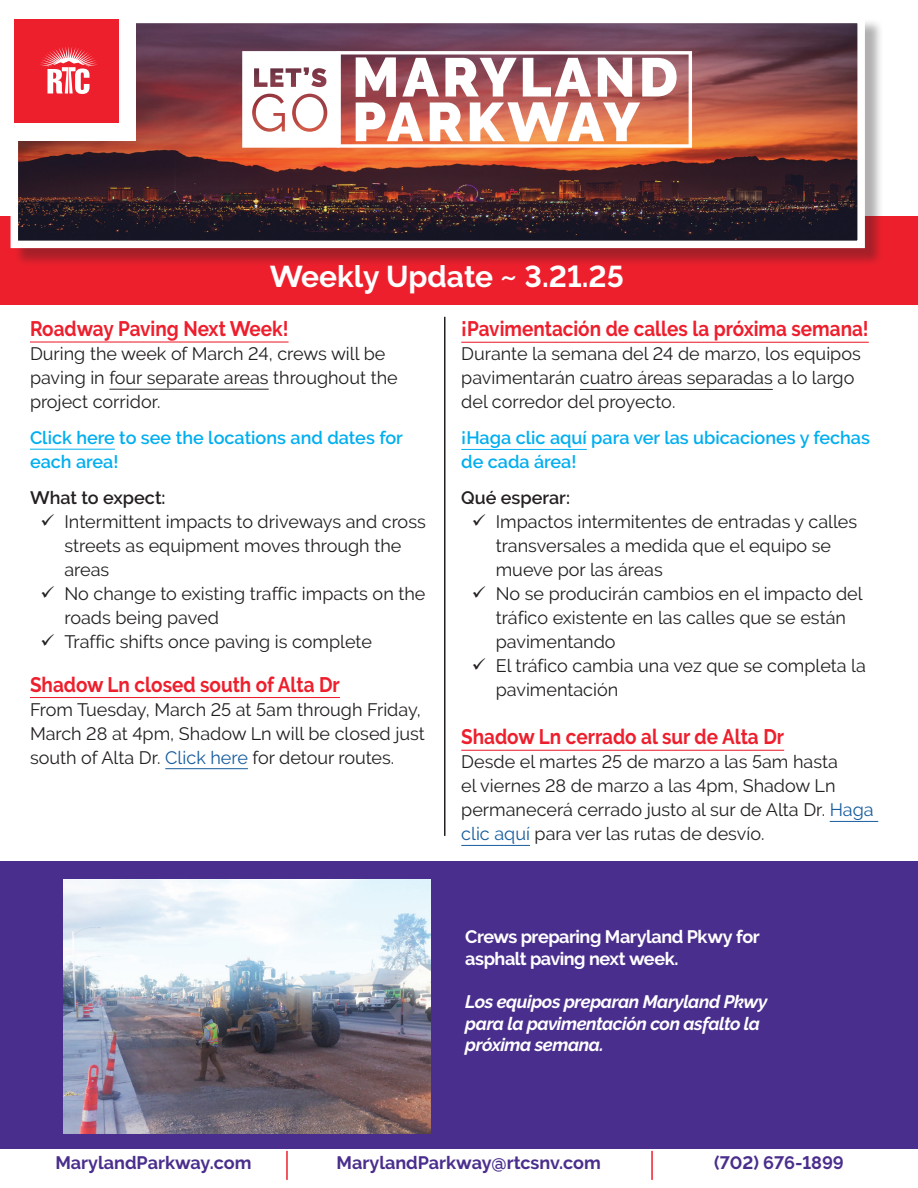
<style>
.page{position:relative;width:918px;height:1188px;background:#fff}
.page>*{position:absolute;margin:0;border:0;box-sizing:border-box;transform-origin:0 0}
.t1{font:700 30px "Raleway RTC";color:#fff}
.t2{font:700 21px "Raleway RTC";color:#ee1f2d;scale:.9 1}
.t3{font:18px/24px "Raleway RTC";color:#231f20}
.t4{font:600 18px/24px "Raleway RTC";color:#00aeef}
.t5{font:italic 700 18px/21.6px "Raleway RTC";letter-spacing:-.025em;color:#fff}
.t6{font:700 18px "Raleway RTC";color:#4a2e8d}
.t7{font:700 18px/21.6px "Raleway RTC";letter-spacing:-.025em;color:#fff}
.t8{font:600 18px "Raleway RTC";color:#231f20}
.s1{color:#175d9e}
</style>
<div class="page">
<div style="left:0;top:862px;width:918px;height:287px;background:#4a2e8d"></div>
<div style="left:0;top:216px;width:918px;height:89px;background:#ee1f2d"></div>
<div style="left:13px;top:18px;width:871px;height:249px;background:#231f20;opacity:.35"></div>
<img style="left:20px;top:25px;width:836px;height:214px">
<div style="left:11px;top:16px;width:854px;height:232px;border:8px solid #fff"></div>
<div style="left:0;top:0;width:136px;height:140px;background:#fff"></div>
<svg style="left:242px;top:51px;width:450px;height:97px"></svg>
<div style="left:14px;top:19px;width:105px;height:104px;background:#ee1f2d"></div>
<svg style="left:40px;top:47px;width:58px;height:47px"></svg>
<hr style="left:444px;top:317px;width:2px;height:519px;background:#231f20">
<hr style="left:286px;top:1151px;width:2px;height:29px;background:#ee1f2d">
<hr style="left:651px;top:1151px;width:2px;height:29px;background:#ee1f2d">
<hr style="left:30px;top:341px;width:259px;height:2px;background:#ee1f2d">
<hr style="left:109px;top:389px;width:160px;height:1px;background:#231f20">
<hr style="left:30px;top:449px;width:85px;height:1px;background:#00aeef">
<hr style="left:30px;top:697px;width:310px;height:1px;background:#ee1f2d">
<hr style="left:165px;top:768px;width:83px;height:1px;background:#175d9e">
<hr style="left:461px;top:342px;width:408px;height:1px;background:#ee1f2d">
<hr style="left:580px;top:389px;width:193px;height:1px;background:#231f20">
<hr style="left:461px;top:449px;width:126px;height:1px;background:#00aeef">
<hr style="left:461px;top:750px;width:323px;height:1px;background:#ee1f2d">
<hr style="left:830px;top:821px;width:48px;height:1px;background:#175d9e">
<hr style="left:461px;top:845px;width:69px;height:1px;background:#175d9e">
<img style="left:64px;top:880px;width:367px;height:253px">
<h1 class="t1" style="left:270px;top:259px;width:355px">Weekly Update ~ 3.21.25</h1>
<p class="t2" style="left:30px;top:317px;width:289px">Roadway Paving Next Week!</p>
<p class="t3" style="left:30px;top:342px;width:369px">During the week of March 24, crews will be paving in four separate areas throughout the project corridor.</p>
<p class="t4" style="left:30px;top:426px;width:374px">Click here to see the locations and dates for each area!</p>
<p class="t8" style="left:30px;top:488px;width:137px">What to expect:</p>
<p class="t3" style="left:64px;top:510px;width:363px;text-indent:-24px">✓ Intermittent impacts to driveways and cross streets as equipment moves through the areas</p>
<p class="t3" style="left:64px;top:582px;width:363px;text-indent:-24px">✓ No change to existing traffic impacts on the roads being paved</p>
<p class="t3" style="left:40px;top:630px;width:333px">✓ Traffic shifts once paving is complete</p>
<p class="t2" style="left:30px;top:672px;width:346px">Shadow Ln closed south of Alta Dr</p>
<p class="t3" style="left:30px;top:697px;width:396px">From Tuesday, March 25 at 5am through Friday,<br>March 28 at 4pm, Shadow Ln will be closed just south of Alta Dr. <span class="s1">Click here</span> for detour routes.</p>
<p class="t2" style="left:461px;top:317px;width:454px">¡Pavimentación de calles la próxima semana!</p>
<p class="t3" style="left:461px;top:342px;width:401px">Durante la semana del 24 de marzo, los equipos pavimentarán cuatro áreas separadas a lo largo del corredor del proyecto.</p>
<p class="t4" style="left:461px;top:426px;width:410px">¡Haga clic aquí para ver las ubicaciones y fechas de cada área!</p>
<p class="t8" style="left:461px;top:488px;width:110px">Qué esperar:</p>
<p class="t3" style="left:496px;top:510px;width:363px;text-indent:-24px">✓ Impactos intermitentes de entradas y calles transversales a medida que el equipo se mueve por las áreas</p>
<p class="t3" style="left:496px;top:582px;width:368px;text-indent:-24px">✓ No se producirán cambios en el impacto del tráfico existente en las calles que se están pavimentando</p>
<p class="t3" style="left:496px;top:654px;width:372px;text-indent:-24px">✓ El tráfico cambia una vez que se completa la pavimentación</p>
<p class="t2" style="left:461px;top:725px;width:360px">Shadow Ln cerrado al sur de Alta Dr</p>
<p class="t3" style="left:461px;top:750px;width:414px">Desde el martes 25 de marzo a las 5am hasta<br>el viernes 28 de marzo a las 4pm, Shadow Ln permanecerá cerrado justo al sur de Alta Dr. <span class="s1">Haga clic aquí</span> para ver las rutas de desvío.</p>
<p class="t7" style="left:465px;top:926px;width:296px">Crews preparing Maryland Pkwy for asphalt paving next week.</p>
<p class="t5" style="left:465px;top:991px;width:304px">Los equipos preparan Maryland Pkwy para la pavimentación con asfalto la próxima semana.</p>
<p class="t6" style="left:55px;top:1152px;width:198px">MarylandParkway.com</p>
<p class="t6" style="left:337px;top:1152px;width:266px">MarylandParkway@rtcsnv.com</p>
<p class="t6" style="left:714px;top:1152px;width:131px">(702) 676-1899</p>
</div>
